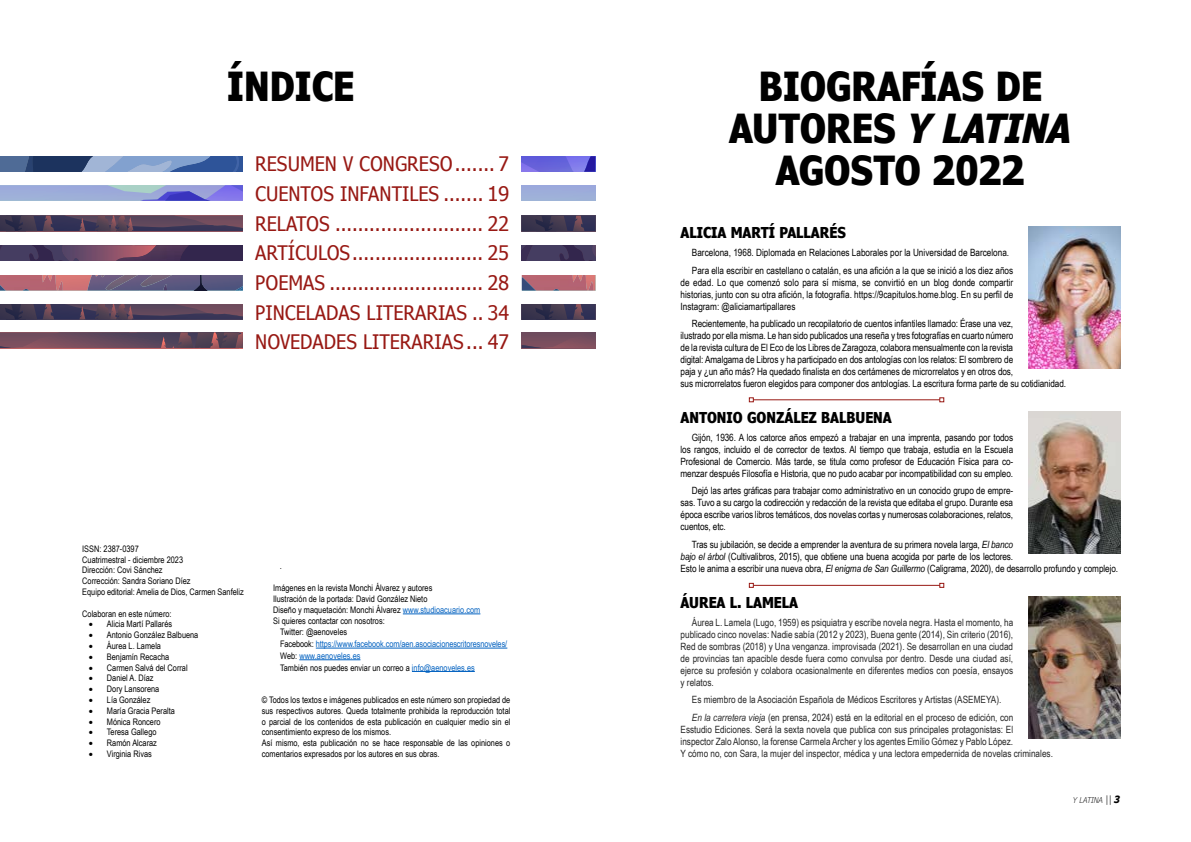
<style>
.page{position:relative;width:1191px;height:842px;background:#fff}
.page>*{position:absolute;margin:0;border:0;box-sizing:border-box;transform-origin:0 0}
.t1{font:700 condensed 40px/42px "Verdana Pro";color:#000;text-align:center}
.t2{font:condensed 20px/29.7px "Verdana Pro";color:#981914;text-align:justify}
.t3{font:700 condensed 15px "Verdana Pro";color:#000}
.t4{font:10px/12px "Arial Narrow";letter-spacing:-.01em;color:#000;text-align:justify}
.t5{font:10px/12px "Arial Narrow";color:#262626}
.t6{font:9px/10.8px "Arial Narrow";color:#000}
.t7{font:9px/11.7px "Arial Narrow";color:#0563c1}
.t8{font:italic 300 condensed 8px "Verdana Pro";color:#000}
.s1{color:#0563c1}
.s2{color:#000}
.s3{font-style:italic}
.s4{font-size:10px}
.s5{font-weight:700;font-size:10px}
</style>
<div class="page">
<hr style="left:753px;top:399px;width:186px;height:1px;background:#981914">
<svg style="left:749px;top:397px;width:5px;height:5px"></svg>
<svg style="left:939px;top:397px;width:5px;height:5px"></svg>
<hr style="left:753px;top:585px;width:186px;height:1px;background:#981914">
<svg style="left:749px;top:583px;width:5px;height:5px"></svg>
<svg style="left:939px;top:583px;width:5px;height:5px"></svg>
<img style="left:1028px;top:596px;width:92px;height:142px">
<img style="left:1028px;top:412px;width:92px;height:142px">
<svg style="left:0;top:156px;width:243px;height:16px;background:#5773a3"></svg>
<svg style="left:522px;top:156px;width:73px;height:16px"></svg>
<svg style="left:0;top:185px;width:243px;height:16px;background:#919cd7"></svg>
<div style="left:522px;top:185px;width:73px;height:16px;background:#9daeda"></div>
<svg style="left:0;top:231px;width:243px;height:1px"></svg>
<svg style="left:0;top:216px;width:243px;height:15px;background:#4e3e56"></svg>
<svg style="left:522px;top:216px;width:73px;height:15px"></svg>
<svg style="left:0;top:332px;width:243px;height:16px;background:#68495a"></svg>
<svg style="left:522px;top:332px;width:73px;height:16px"></svg>
<hr style="left:403px;top:613px;width:77px;height:1px;background:#0563c1">
<hr style="left:316px;top:648px;width:191px;height:1px;background:#0563c1">
<hr style="left:299px;top:659px;width:61px;height:1px;background:#0563c1">
<hr style="left:412px;top:671px;width:63px;height:1px;background:#0563c1">
<img style="left:1028px;top:227px;width:92px;height:142px">
<svg style="left:0;top:245px;width:243px;height:16px;background:#543a5b"></svg>
<svg style="left:522px;top:245px;width:73px;height:16px"></svg>
<svg style="left:0;top:275px;width:243px;height:16px;background:#83637c"></svg>
<svg style="left:593px;top:275px;width:2px;height:16px"></svg>
<img style="left:522px;top:275px;width:71px;height:16px">
<img style="left:522px;top:277px;width:37px;height:14px">
<svg style="left:0;top:304px;width:243px;height:16px;background:#4e3e56"></svg>
<svg style="left:522px;top:304px;width:73px;height:16px"></svg>
<h1 class="t1" style="left:227px;top:66px;width:128px">ÍNDICE</h1>
<p class="t2" style="left:255px;top:150px;width:255px">RESUMEN V CONGRESO....... 7<br>CUENTOS INFANTILES ....... 19<br>RELATOS .......................... 22<br>ARTÍCULOS....................... 25<br>POEMAS ........................... 28<br>PINCELADAS LITERARIAS .. 34<br>NOVEDADES LITERARIAS... 47</p>
<p class="t6" style="left:82px;top:543px;width:163px">ISSN: 2387-0397<br>Cuatrimestral - diciembre 2023<br>Dirección: Covi Sánchez<br>Corrección: Sandra Soriano Díez<br>Equipo editorial: Amelia de Dios, Carmen Sanfeliz</p>
<p class="t6" style="left:82px;top:608px;width:91px">Colaboran en este número:</p>
<p class="t6" style="left:89px;top:618px;width:85px">• Alicia Martí Pallarés</p>
<p class="t6" style="left:89px;top:629px;width:111px">• Antonio González Balbuena</p>
<p class="t6" style="left:89px;top:640px;width:74px">• Áurea L. Lamela</p>
<p class="t6" style="left:89px;top:651px;width:82px">• Benjamín Recacha</p>
<p class="t6" style="left:89px;top:662px;width:100px">• Carmen Salvá del Corral</p>
<p class="t6" style="left:89px;top:672px;width:66px">• Daniel A. Díaz</p>
<p class="t6" style="left:89px;top:683px;width:72px">• Dory Lansorena</p>
<p class="t6" style="left:89px;top:694px;width:63px">• Lía González</p>
<p class="t6" style="left:89px;top:705px;width:88px">• María Gracia Peralta</p>
<p class="t6" style="left:89px;top:716px;width:73px">• Mónica Roncero</p>
<p class="t6" style="left:89px;top:726px;width:69px">• Teresa Gallego</p>
<p class="t6" style="left:89px;top:737px;width:70px">• Ramón Alcaraz</p>
<p class="t6" style="left:89px;top:748px;width:64px">• Virginia Rivas</p>
<p class="t6" style="left:280px;top:560px;width:4px">.</p>
<p class="t6" style="left:273px;top:582px;width:209px">Imágenes en la revista Monchi Álvarez y autores<br>Ilustración de la portada: David González Nieto<br>Diseño y maquetación: Monchi Álvarez <span class="s1">www.studioacuario.com </span>Si quieres contactar con nosotros:</p>
<p class="t7" style="left:280px;top:626px;width:229px"><span class="s2">Twitter: @aenoveles<br>Facebook:</span> https://www.facebook.com/aen.asociacionescritoresnoveles/ <span class="s2">Web:</span> www.aenoveles.es<br><span class="s2">También nos puedes enviar un correo a</span> info@aenoveles.es</p>
<p class="t6" style="left:262px;top:694px;width:250px">© Todos los textos e imágenes publicados en este número son propiedad de sus respectivos autores. Queda totalmente prohibida la reproducción total o parcial de los contenidos de esta publicación en cualquier medio sin el consentimiento expreso de los mismos.<br>Así mismo, esta publicación no se hace responsable de las opiniones o comentarios expresados por los autores en sus obras.</p>
<h1 class="t1" style="left:729px;top:66px;width:344px">BIOGRAFÍAS DE<br>AUTORES <span class="s3">Y LATINA<br></span>AGOSTO 2022</h1>
<h3 class="t3" style="left:680px;top:223px;width:167px">ALICIA MARTÍ PALLARÉS</h3>
<p class="t4" style="left:692px;top:243px;width:323px;line-height:17.7px">Barcelona, 1968. Diplomada en Relaciones Laborales por la Universidad de Barcelona.<br>Para ella escribir en castellano o catalán, es una afición a la que se inició a los diez años</p>
<p class="t4" style="left:680px;top:276px;width:334px">de edad. Lo que comenzó solo para sí misma, se convirtió en un blog donde compartir historias, junto con su otra afición, la fotografía. https://9capitulos.home.blog. En su perfil de Instagram: @aliciamartipallares</p>
<p class="t4" style="left:680px;top:317px;width:387px;text-align:left;text-indent:11px">Recientemente, ha publicado un recopilatorio de cuentos infantiles llamado: Érase una vez,<br>ilustrado por ella misma. Le han sido publicados una reseña y tres fotografías en cuarto número<br>de la revista cultura de El Eco de los Libres de Zaragoza, colabora mensualmente con la revista<br>digital: Amalgama de Libros y ha participado en dos antologías con los relatos: El sombrero de<br>paja y ¿un año más? Ha quedado finalista en dos certámenes de microrrelatos y en otros dos,<br>sus microrrelatos fueron elegidos para componer dos antologías. La escritura forma parte de su cotidianidad.</p>
<h3 class="t3" style="left:680px;top:407px;width:213px">ANTONIO GONZÁLEZ BALBUENA</h3>
<p class="t4" style="left:680px;top:431px;width:334px;text-indent:11px">Gijón, 1936. A los catorce años empezó a trabajar en una imprenta, pasando por todos los rangos, incluido el de corrector de textos. Al tiempo que trabaja, estudia en la Escuela Profesional de Comercio. Más tarde, se titula como profesor de Educación Física para co&shy;menzar después Filosofía e Historia, que no pudo acabar por incompatibilidad con su empleo.</p>
<p class="t4" style="left:680px;top:484px;width:334px;text-indent:11px">Dejó las artes gráficas para trabajar como administrativo en un conocido grupo de empre&shy;sas. Tuvo a su cargo la codirección y redacción de la revista que editaba el grupo. Durante esa época escribe varios libros temáticos, dos novelas cortas y numerosas colaboraciones, relatos, cuentos, etc.</p>
<p class="t4" style="left:680px;top:538px;width:439px;text-align:left;text-indent:11px">Tras su jubilación, se decide a emprender la aventura de su primera novela larga, <span class="s3">El banco<br>bajo el árbol</span> (Cultivalibros, 2015), que obtiene una buena acogida por parte de los lectores.<br>Esto le anima a escribir una nueva obra, <span class="s3">El enigma de San Guillermo</span> (Caligrama, 2020), de desarrollo profundo y complejo.</p>
<h3 class="t3" style="left:680px;top:592px;width:119px">ÁUREA L. LAMELA</h3>
<p class="t5" style="left:680px;top:616px;width:334px;text-align:justify;text-indent:11px">Áurea L. Lamela (Lugo, 1959) es psiquiatra y escribe novela negra. Hasta el momento, ha publicado cinco novelas: Nadie sabía (2012 y 2023), Buena gente (2014), Sin criterio (2016), Red de sombras (2018) y Una venganza. improvisada (2021). Se desarrollan en una ciudad de provincias tan apacible desde fuera como convulsa por dentro. Desde una ciudad así, ejerce su profesión y colabora ocasionalmente en diferentes medios con poesía, ensayos y relatos.</p>
<p class="t5" style="left:692px;top:690px;width:323px;line-height:17.7px">Es miembro de la Asociación Española de Médicos Escritores y Artistas (ASEMEYA).<br><span class="s3">En la carretera vieja</span> (en prensa, 2024) está en la editorial en el proceso de edición, con</p>
<p class="t5" style="left:680px;top:723px;width:374px">Esstudio Ediciones. Será la sexta novela que publica con sus principales protagonistas: El<br>inspector Zalo Alonso, la forense Carmela Archer y los agentes Emilio Gómez y Pablo López.<br>Y cómo no, con Sara, la mujer del inspector, médica y una lectora empedernida de novelas criminales.</p>
<p class="t8" style="left:1073px;top:795px;width:49px">Y LATINA <span class="s4">||</span> <span class="s5">3</span></p>
</div>
